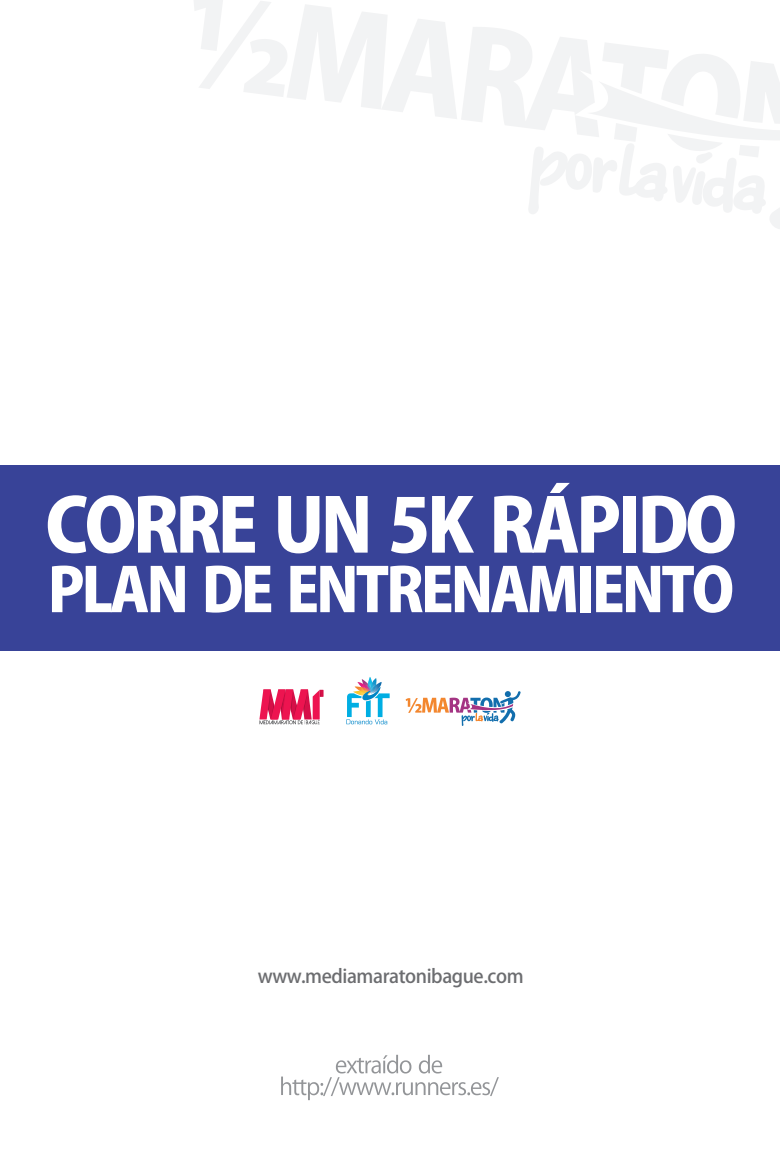
<style>
.page{position:relative;width:780px;height:1170px;background:#fff}
.page>*{position:absolute;margin:0;border:0;box-sizing:border-box;transform-origin:0 0}
.t1{font:800 73.25px "Koz Go Pro";letter-spacing:-.05em;color:#fff}
.t2{font:800 59.88px "Koz Go Pro";letter-spacing:-.05em;color:#fff}
.t3{font:18.75px "Koz Go Pr 6 N";letter-spacing:-.02em;color:#6c6d70}
</style>
<div class="page">
<svg style="left:194px;top:0;width:586px;height:229px"></svg>
<div style="left:0;top:465px;width:780px;height:186px;background:#384398"></div>
<svg style="left:281px;top:1054px;width:218px;height:46px"></svg>
<svg style="left:346px;top:677px;width:43px;height:47px"></svg>
<svg style="left:405px;top:691px;width:115px;height:34px"></svg>
<svg style="left:259px;top:689px;width:64px;height:35px"></svg>
<h1 class="t1" style="left:45px;top:488px;width:693px">CORRE UN 5K RÁPIDO</h1>
<h2 class="t2" style="left:48px;top:559px;width:688px">PLAN DE ENTRENAMIENTO</h2>
<p class="t3" style="left:258px;top:966px;width:267px">www.mediamaratonibague.com</p>
</div>
